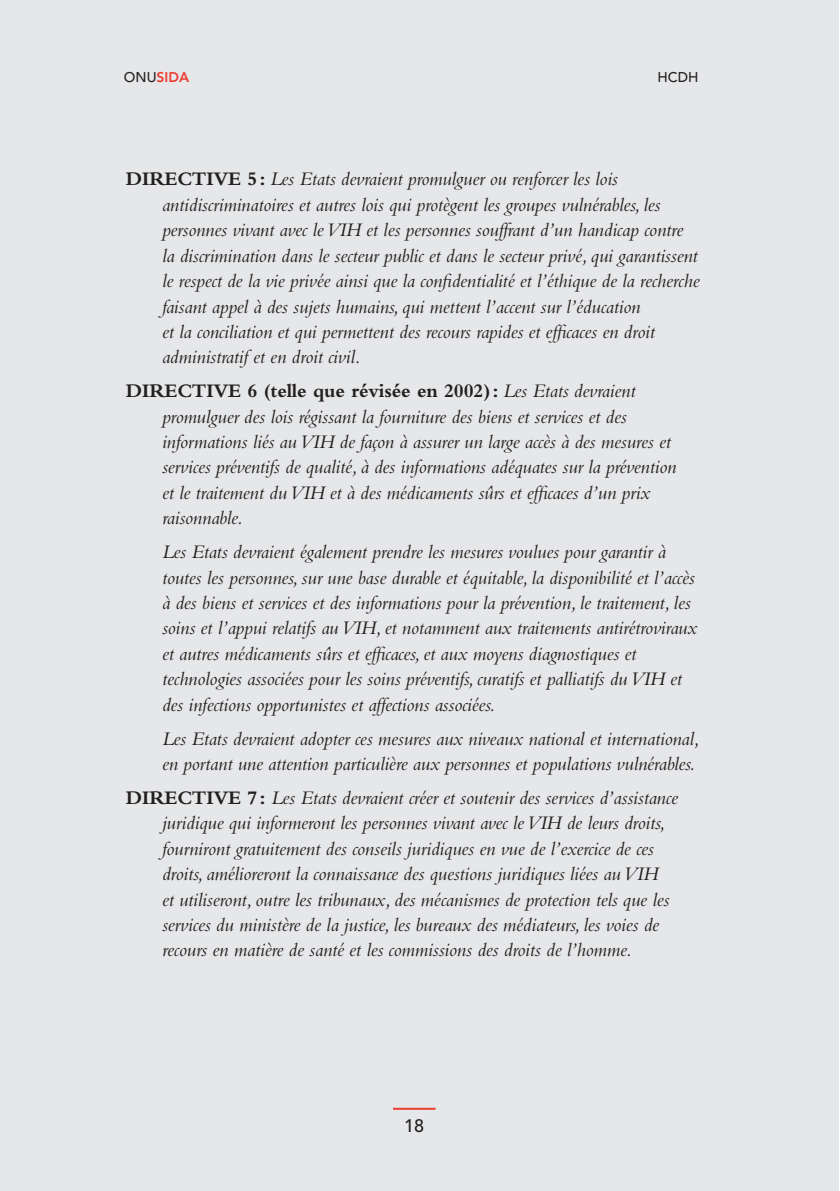
<style>
.page{position:relative;width:840px;height:1191px;background:#fff}
.page>*{position:absolute;margin:0;border:0;box-sizing:border-box;transform-origin:0 0}
.t1{font:italic 20px/25.4px "Bembo";letter-spacing:-.01em;color:#231f20}
.t2{font:500 18px "Avenir";color:#231f20}
.t3{font:800 14px "Avenir";color:#ee3e34}
.t4{font:500 14px "Avenir";color:#231f20}
.s1{font-weight:500;color:#231f20}
.s2{font-weight:700;font-style:normal}
</style>
<div class="page">
<div style="left:0;top:0;width:837px;height:1191px;background:#e6e7e9"></div>
<hr style="left:393px;top:1107px;width:42px;height:2px;background:#ee3e34">
<p class="t3" style="left:124px;top:71px;width:67px"><span class="s1">ONU</span>SIDA</p>
<p class="t4" style="left:657px;top:71px;width:42px">HCDH</p>
<p class="t1" style="left:162px;top:168px;width:539px;text-indent:-36px"><span class="s2">DIRECTIVE 5 :</span> Les Etats devraient promulguer ou renforcer les lois antidiscriminatoires et autres lois qui protègent les groupes vulnérables, les personnes vivant avec le VIH et les personnes souffrant d’un handicap contre la discrimination dans le secteur public et dans le secteur privé, qui garantissent le respect de la vie privée ainsi que la confidentialité et l’éthique de la recherche faisant appel à des sujets humains, qui mettent l’accent sur l’éducation<br>et la conciliation et qui permettent des recours rapides et efficaces en droit administratif et en droit civil.</p>
<p class="t1" style="left:162px;top:380px;width:515px;text-indent:-36px"><span class="s2">DIRECTIVE 6 (telle que révisée en 2002) :</span> Les Etats devraient promulguer des lois régissant la fourniture des biens et services et des informations liés au VIH de façon à assurer un large accès à des mesures et services préventifs de qualité, à des informations adéquates sur la prévention et le traitement du VIH et à des médicaments sûrs et efficaces d’un prix raisonnable.</p>
<p class="t1" style="left:162px;top:541px;width:536px">Les Etats devraient également prendre les mesures voulues pour garantir à toutes les personnes, sur une base durable et équitable, la disponibilité et l’accès à des biens et services et des informations pour la prévention, le traitement, les soins et l’appui relatifs au VIH, et notamment aux traitements antirétroviraux et autres médicaments sûrs et efficaces, et aux moyens diagnostiques et technologies associées pour les soins préventifs, curatifs et palliatifs du VIH et des infections opportunistes et affections associées.</p>
<p class="t1" style="left:162px;top:727px;width:539px">Les Etats devraient adopter ces mesures aux niveaux national et international, en portant une attention particulière aux personnes et populations vulnérables.</p>
<p class="t1" style="left:162px;top:787px;width:517px;text-indent:-36px"><span class="s2">DIRECTIVE 7 :</span> Les Etats devraient créer et soutenir des services d’assistance juridique qui informeront les personnes vivant avec le VIH de leurs droits, fourniront gratuitement des conseils juridiques en vue de l’exercice de ces droits, amélioreront la connaissance des questions juridiques liées au VIH<br>et utiliseront, outre les tribunaux, des mécanismes de protection tels que les services du ministère de la justice, les bureaux des médiateurs, les voies de recours en matière de santé et les commissions des droits de l’homme.</p>
<p class="t2" style="left:404px;top:1118px;width:22px">18</p>
</div>
